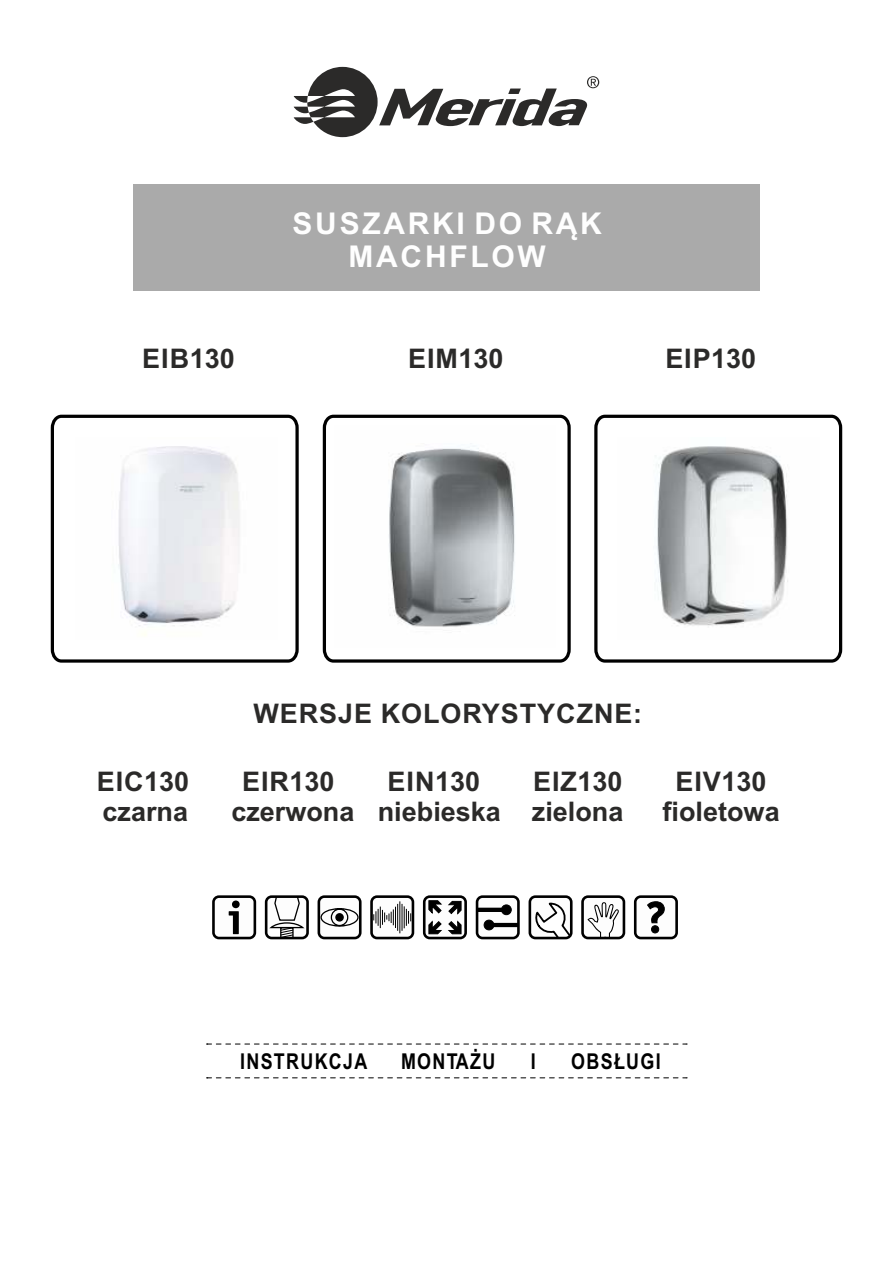
<style>
.page{position:relative;width:893px;height:1263px;background:#fff}
.page>*{position:absolute;margin:0;border:0;box-sizing:border-box;transform-origin:0 0}
.t1{font:700 30px/33.5px "Arial";letter-spacing:.09em;color:#fefefe;text-align:center}
.t2{font:700 27px "Arial";color:#2b2a29}
.t3{font:700 27px "Arial";letter-spacing:.035em;color:#2b2a29}
.t4{font:700 21.75px "Arial Narrow";letter-spacing:.06em;color:#000}
</style>
<div class="page">
<div style="left:133px;top:185px;width:627px;height:106px;background:#aaa"></div>
<svg style="left:207px;top:1044px;width:480px;height:1px"></svg>
<svg style="left:207px;top:1077px;width:480px;height:1px"></svg>
<svg style="left:535px;top:902px;width:34px;height:38px"></svg>
<div style="left:529px;top:895px;width:44px;height:44px;border:3px solid #000;border-radius:6px"></div>
<div style="left:370px;top:895px;width:44px;height:44px;border:3px solid #000;border-radius:6px"></div>
<hr style="left:399px;top:901px;width:1px;height:32px;background:#000">
<svg style="left:373px;top:904px;width:38px;height:27px"></svg>
<svg style="left:587px;top:902px;width:32px;height:33px"></svg>
<div style="left:581px;top:895px;width:44px;height:44px;border:3px solid #000;border-radius:6px"></div>
<div style="left:634px;top:895px;width:44px;height:44px;border:3px solid #000;border-radius:6px"></div>
<svg style="left:647px;top:901px;width:18px;height:32px"></svg>
<div style="left:476px;top:895px;width:44px;height:44px;border:3px solid #000;border-radius:6px"></div>
<div style="left:501px;top:905px;width:10px;height:10px;background:#000;border-radius:50%"></div>
<div style="left:501px;top:905px;width:10px;height:10px;border:1px solid #000;border-radius:50%"></div>
<div style="left:477px;top:908px;width:29px;height:3px;border:1px solid #000"></div>
<div style="left:484px;top:920px;width:10px;height:10px;background:#000;border-radius:50%"></div>
<div style="left:484px;top:920px;width:10px;height:10px;border:1px solid #000;border-radius:50%"></div>
<div style="left:489px;top:923px;width:30px;height:4px;border:1px solid #000"></div>
<div style="left:423px;top:895px;width:44px;height:44px;border:3px solid #000;border-radius:6px"></div>
<svg style="left:429px;top:921px;width:13px;height:13px"></svg>
<svg style="left:448px;top:921px;width:13px;height:13px"></svg>
<svg style="left:448px;top:901px;width:13px;height:13px"></svg>
<svg style="left:429px;top:900px;width:13px;height:14px"></svg>
<div style="left:318px;top:895px;width:44px;height:44px;border:3px solid #000;border-radius:6px"></div>
<svg style="left:269px;top:899px;width:36px;height:36px"></svg>
<div style="left:265px;top:895px;width:44px;height:44px;border:3px solid #000;border-radius:6px"></div>
<div style="left:212px;top:895px;width:44px;height:44px;border:3px solid #000;border-radius:6px"></div>
<svg style="left:229px;top:900px;width:11px;height:34px"></svg>
<svg style="left:320px;top:907px;width:39px;height:20px"></svg>
<div style="left:336px;top:914px;width:7px;height:7px;background:#000;border-radius:50%"></div>
<div style="left:335px;top:913px;width:9px;height:8px;border:1px solid #000;border-radius:50%"></div>
<svg style="left:294px;top:67px;width:305px;height:70px"></svg>
<svg style="left:50px;top:414px;width:249px;height:249px"></svg>
<svg style="left:322px;top:414px;width:249px;height:249px"></svg>
<svg style="left:594px;top:414px;width:249px;height:249px"></svg>
<img style="left:75px;top:438px;width:202px;height:201px">
<img style="left:617px;top:438px;width:202px;height:202px">
<img style="left:334px;top:426px;width:221px;height:221px">
<p class="t1" style="left:293px;top:209px;width:311px">SUSZARKI DO RĄK<br>MACHFLOW</p>
<p class="t2" style="left:142px;top:348px;width:94px">EIB130</p>
<p class="t2" style="left:408px;top:348px;width:97px">EIM130</p>
<p class="t2" style="left:665px;top:349px;width:92px">EIP130</p>
<p class="t3" style="left:253px;top:704px;width:390px">WERSJE KOLORYSTYCZNE:</p>
<p class="t2" style="left:97px;top:771px;width:94px">EIC130</p>
<p class="t2" style="left:242px;top:771px;width:94px">EIR130</p>
<p class="t2" style="left:388px;top:771px;width:94px">EIN130</p>
<p class="t2" style="left:533px;top:771px;width:91px">EIZ130</p>
<p class="t2" style="left:675px;top:771px;width:92px">EIV130</p>
<p class="t2" style="left:102px;top:801px;width:87px">czarna</p>
<p class="t2" style="left:231px;top:801px;width:393px">czerwona niebieska zielona</p>
<p class="t2" style="left:663px;top:801px;width:119px">fioletowa</p>
<p class="t4" style="left:240px;top:1053px;width:129px">INSTRUKCJA</p>
<p class="t4" style="left:401px;top:1053px;width:96px">MONTAŻU</p>
<p class="t4" style="left:531px;top:1053px;width:6px">I</p>
<p class="t4" style="left:571px;top:1053px;width:91px">OBSŁUGI</p>
</div>
